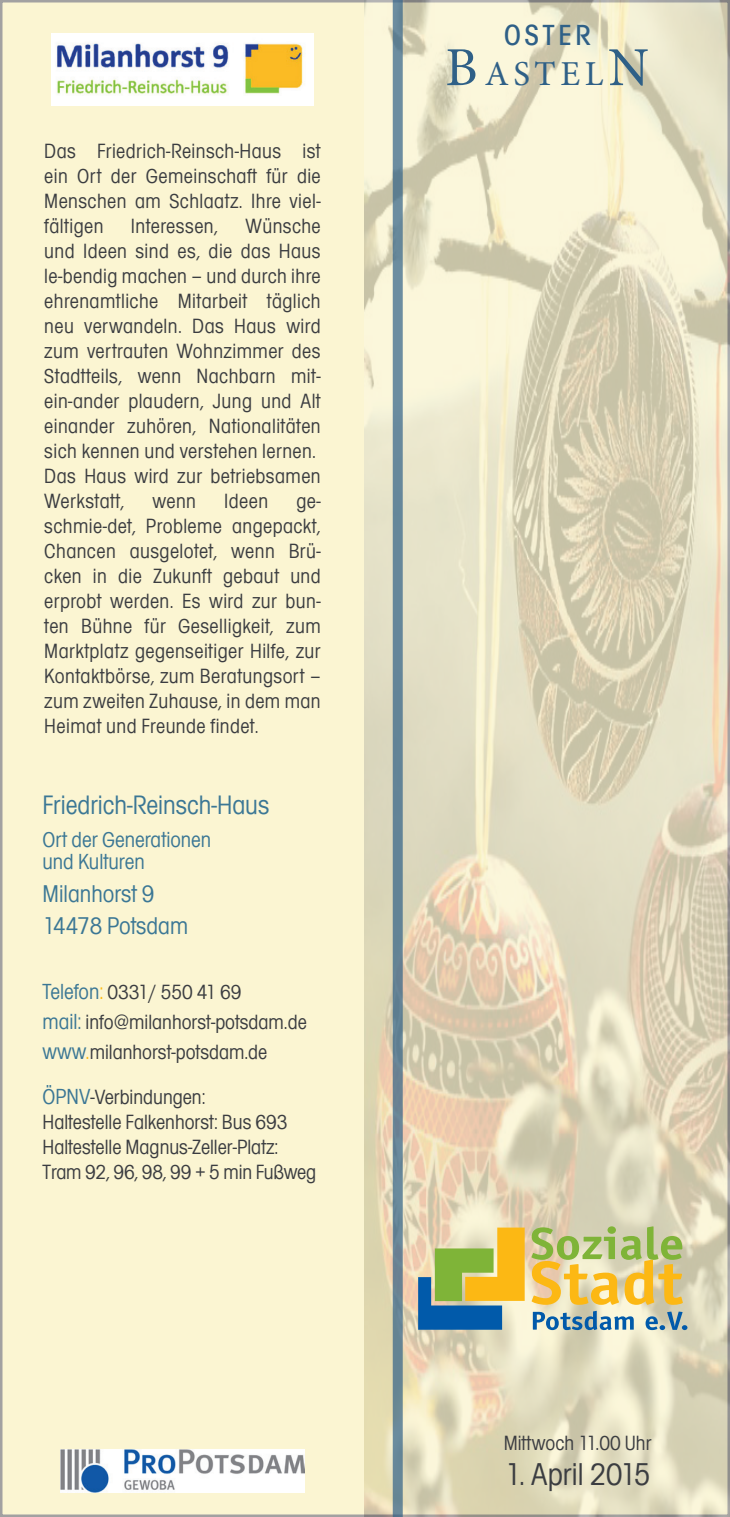
<style>
.page{position:relative;width:730px;height:1517px;background:#fff}
.page>*{position:absolute;margin:0;border:0;box-sizing:border-box;transform-origin:0 0}
.t1{font:35px "Minion Pro";letter-spacing:.13em;color:#2f6087}
.t2{font:32.5px "Avignon Cd";color:#3b3d41}
.t3{font:500 30px "Avignon Cd";letter-spacing:.13em;color:#2f6087}
.t4{font:27.5px "Avignon Cd";color:#3b7795}
.t5{font:25px/32.5px "Avignon Cd";color:#3b7795}
.t6{font:22.5px/22.5px "Avignon Cd";color:#3b7795}
.t7{font:21.25px/25px "Avignon Cd";letter-spacing:.02em;color:#3b3d41;text-align:justify}
.t8{font:21.25px/25px "Avignon Cd";color:#3b3d41}
.s1{font-size:22.5px;color:#3b7795}
.s2{font-size:22.5px;color:#fcba13}
.s3{font-size:55px}
</style>
<div class="page">
<div style="left:1px;top:1px;width:728px;height:1514px;background:#fbf5d2"></div>
<img style="left:365px;top:0;width:365px;height:1517px">
<div style="left:393px;top:0;width:10px;height:1517px;background:#668699"></div>
<img style="left:60px;top:1449px;width:245px;height:43px">
<svg style="left:418px;top:1227px;width:107px;height:102px;background:#a7b074"></svg>
<svg style="left:531px;top:1226px;width:152px;height:78px;background:#d5c97b"></svg>
<svg style="left:533px;top:1310px;width:101px;height:20px"></svg>
<svg style="left:646px;top:1311px;width:41px;height:19px"></svg>
<img style="left:51px;top:33px;width:263px;height:72px">
<p class="t7" style="left:44px;top:136px;width:278px">Das Friedrich-Reinsch-Haus ist ein Ort der Gemeinschaft für die Menschen am Schlaatz. Ihre viel&shy;fältigen</p>
<p class="t7" style="left:44px;top:211px;width:278px;text-align:left;text-indent:201px">Wünsche und Ideen sind es, die das Haus le-bendig machen – und durch ihre ehrenamtliche Mitarbeit täglich neu verwandeln. Das Haus wird zum vertrauten Wohnzimmer des<br>Stadtteils, wenn Nachbarn mit&shy;ein-ander plaudern, Jung und Alt einander zuhören, Nationalitäten sich kennen und verstehen lernen.<br>Das Haus wird zur betriebsamen<br>Werkstatt,</p>
<p class="t7" style="left:131px;top:211px;width:89px">Interessen,</p>
<p class="t7" style="left:152px;top:486px;width:45px">wenn</p>
<p class="t7" style="left:224px;top:486px;width:45px">Ideen</p>
<p class="t7" style="left:44px;top:486px;width:278px;text-indent:252px">ge&shy;schmie-det, Probleme angepackt, Chancen ausgelotet, wenn Brü&shy;cken in die Zukunft gebaut und erprobt werden. Es wird zur bun&shy;ten Bühne für Geselligkeit, zum Marktplatz gegenseitiger Hilfe, zur Kontaktbörse, zum Beratungsort – zum zweiten Zuhause, in dem man Heimat und Freunde findet.</p>
<p class="t4" style="left:43px;top:784px;width:228px">Friedrich-Reinsch-Haus</p>
<p class="t6" style="left:43px;top:826px;width:170px">Ort der Generationen und Kulturen</p>
<p class="t5" style="left:43px;top:875px;width:147px">Milanhorst 9<br>14478 Potsdam</p>
<p class="t8" style="left:43px;top:975px;width:266px;line-height:30px"><span class="s1">Telefon</span><span class="s2">:</span> 0331/ 550 41 69<br><span class="s1">mail:</span> info@milanhorst-potsdam.de <span class="s1">www</span><span class="s2">.</span>milanhorst-potsdam.de</p>
<p class="t8" style="left:43px;top:1083px;width:275px"><span class="s1">ÖPNV</span>-Verbindungen:<br>Haltestelle Falkenhorst: Bus 693<br>Haltestelle Magnus-Zeller-Platz:<br>Tram 92, 96, 98, 99 + 5 min Fußweg</p>
<h3 class="t3" style="left:504px;top:12px;width:88px">OSTER</h3>
<h1 class="t1" style="left:445px;top:50px;width:205px"><span class="s3">B</span>ASTEL<span class="s3">N</span></h1>
<p class="t8" style="left:504px;top:1428px;width:149px">Mittwoch 11.00 Uhr</p>
<h2 class="t2" style="left:505px;top:1449px;width:147px">1. April 2015</h2>
</div>
